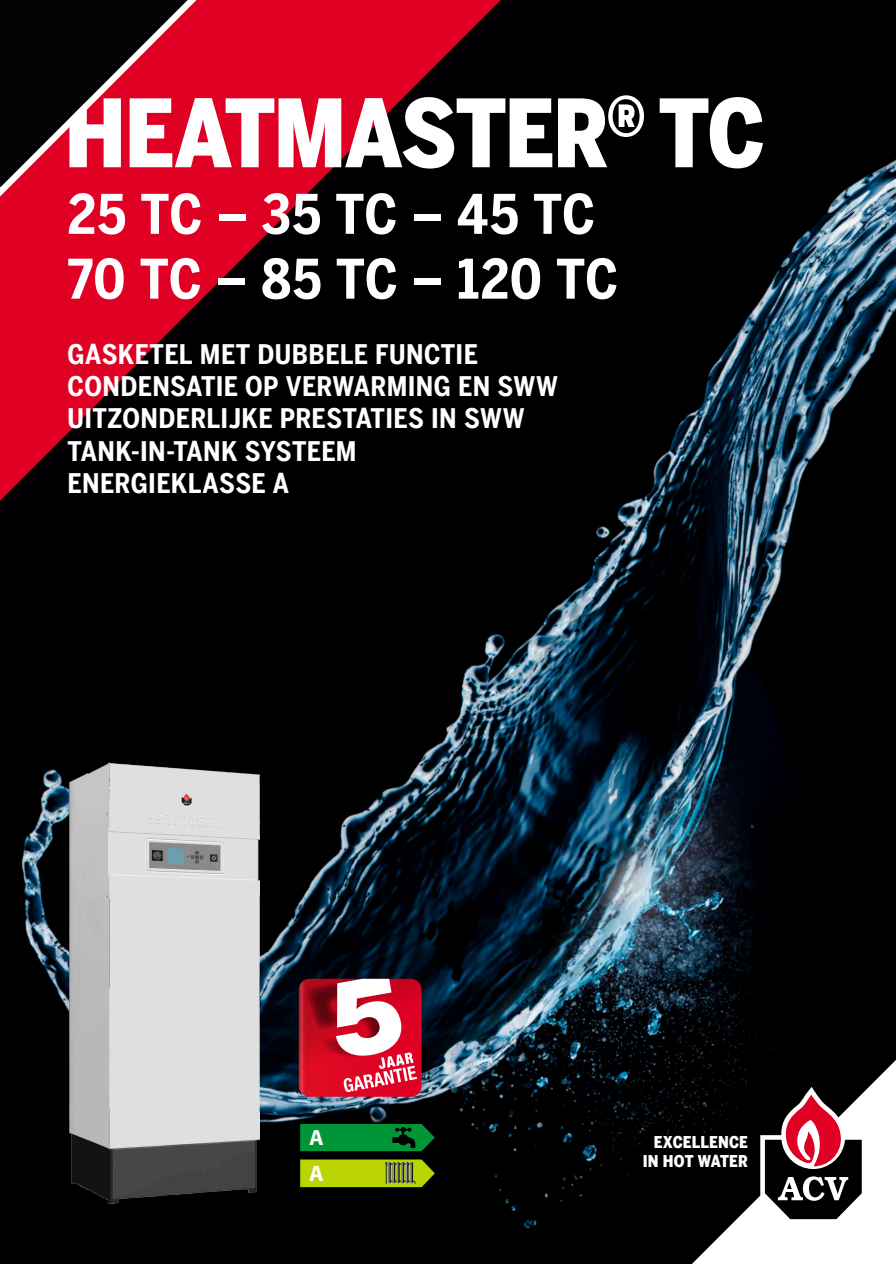
<style>
.page{position:relative;width:896px;height:1264px;background:#fff}
.page>*{position:absolute;margin:0;border:0;box-sizing:border-box;transform-origin:0 0}
.t1{font:900 93px "Benton Sans Cond";letter-spacing:-.02em;color:#fff}
.A4_subtitel{font:700 54px "Benton Sans Cond";letter-spacing:.005em;color:#fff}
.A4_subtitel-2{font:700 27px "Benton Sans Cond";letter-spacing:.015em;color:#fff}
.t2{font:700 22.35px "Myriad Pro";color:#fff}
.t3{font:700 22.05px "Myriad Pro";color:#fff}
.t4{font:900 16.35px/19.2px "Benton Sans Cond";letter-spacing:.01em;color:#fff;text-align:right}
</style>
<div class="page">
<img style="left:0;top:0;width:896px;height:1263px">
<svg style="left:670px;top:1040px;width:226px;height:223px;fill:#000"></svg>
<svg style="left:760px;top:1086px;width:106px;height:137px"></svg>
<svg style="left:0;top:0;width:521px;height:521px;background:#53000d"></svg>
<img style="left:69px;top:762px;width:191px;height:440px">
<svg style="left:300px;top:1123px;width:135px;height:27px;background:#007f2e"></svg>
<svg style="left:300px;top:1159px;width:135px;height:27px;background:#aac201"></svg>
<img style="left:384px;top:1161px;width:32px;height:24px">
<svg style="left:299px;top:978px;width:122px;height:118px"></svg>
<svg style="left:0;top:0;width:207px;height:187px;background:#770c1e"></svg>
<svg style="left:55px;top:1232px;width:9px;height:31px"></svg>
<p class="t1" style="left:64px;top:78px;width:701px">HEATMASTER<sup>®</sup> TC</p>
<p class="A4_subtitel" style="left:68px;top:182px;width:528px">25 TC – 35 TC – 45 TC</p>
<p class="A4_subtitel" style="left:68px;top:247px;width:551px">70 TC – 85 TC – 120 TC</p>
<p class="A4_subtitel-2" style="left:68px;top:338px;width:412px">GASKETEL MET DUBBELE FUNCTIE</p>
<p class="A4_subtitel-2" style="left:68px;top:370px;width:492px">CONDENSATIE OP VERWARMING EN SWW</p>
<p class="A4_subtitel-2" style="left:68px;top:402px;width:458px">UITZONDERLIJKE PRESTATIES IN SWW</p>
<p class="A4_subtitel-2" style="left:68px;top:435px;width:290px">TANK-IN-TANK SYSTEEM</p>
<p class="A4_subtitel-2" style="left:68px;top:467px;width:223px">ENERGIEKLASSE A</p>
<p class="t3" style="left:309px;top:1123px;width:16px">A</p>
<p class="t2" style="left:309px;top:1158px;width:16px">A</p>
<p class="t4" style="left:643px;top:1131px;width:107px">EXCELLENCE<br>IN HOT WATER</p>
</div>
